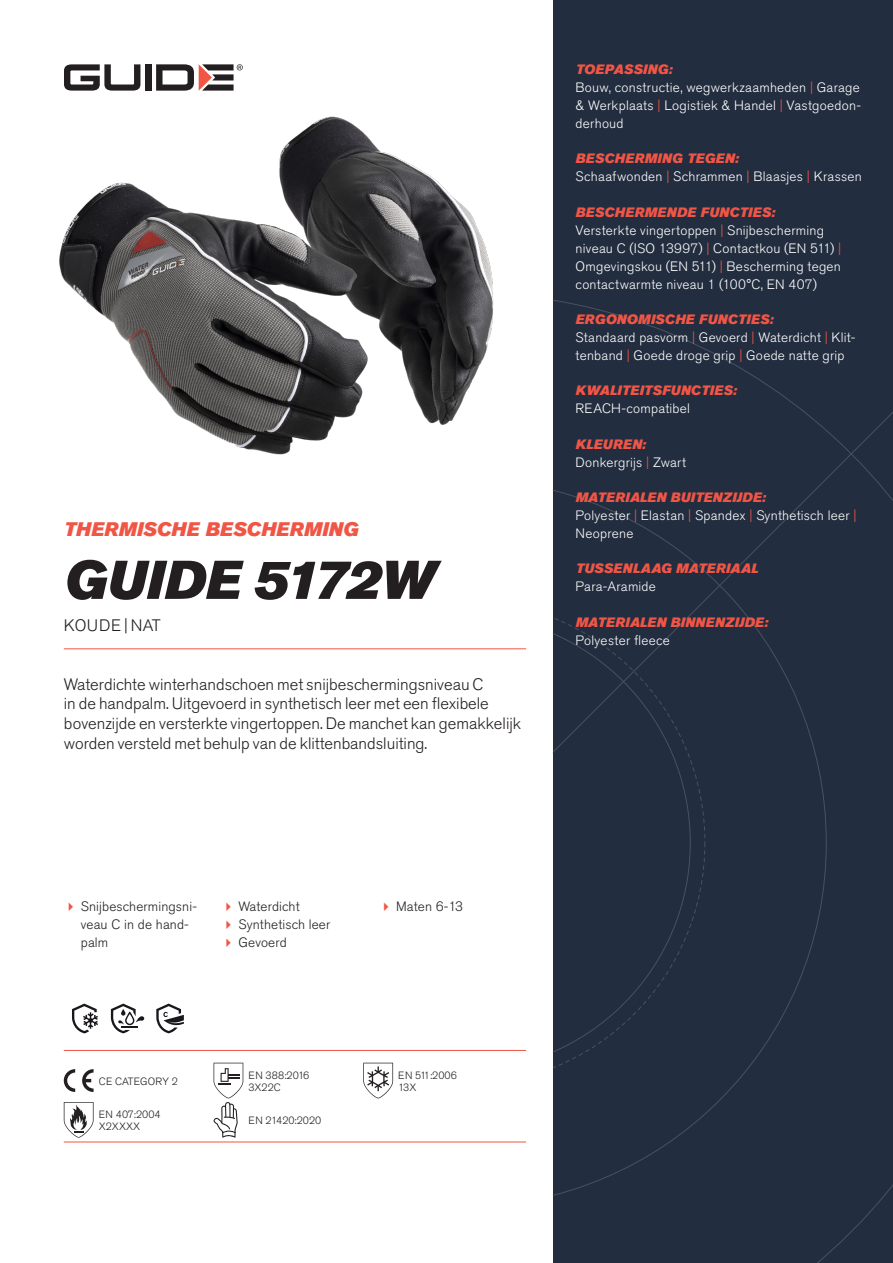
<style>
.page{position:relative;width:893px;height:1263px;background:#fff}
.page>*{position:absolute;margin:0;border:0;box-sizing:border-box;transform-origin:0 0}
.Rubrik{font:italic 54px "Akzidenz Grotesk Pro Super";letter-spacing:-.01em;color:#231f20}
.Överrubrik{font:italic 19.5px "Akzidenz Grotesk Pro Super";letter-spacing:.005em;color:#f05545}
.Ingress{font:300 16.5px/19.8px "Akzidenz Grotesk Pro";color:#231f20}
.Product_-_AltSegment{font:300 16.5px "Akzidenz Grotesk Pro";letter-spacing:.02em;color:#231f20}
.Produkt_-_Brödtext{font:300 13.5px/18px "Akzidenz Grotesk Pro";letter-spacing:.02em;color:#fff}
.Produkt_-_Namn{font:italic 13.5px "Akzidenz Grotesk Pro Super";letter-spacing:.015em;color:#f05545}
.t1{font:300 13.5px/18px "Akzidenz Grotesk Pro";letter-spacing:.01em;color:#231f20}
.t2{font:300 10.5px "Akzidenz Grotesk Pro";color:#231f20}
.s1{color:#f05545}
</style>
<div class="page">
<div style="left:145px;top:64px;width:7px;height:27px;background:#231f20"></div>
<svg style="left:156px;top:64px;width:87px;height:27px"></svg>
<svg style="left:64px;top:64px;width:76px;height:27px"></svg>
<div style="left:553px;top:0;width:340px;height:1263px;background:#222d3f"></div>
<svg style="left:553px;top:300px;width:340px;height:963px"></svg>
<hr style="left:64px;top:1050px;width:462px;height:1px;background:#f05545">
<hr style="left:64px;top:1142px;width:462px;height:1px;background:#f05545">
<svg style="left:72px;top:1003px;width:26px;height:30px"></svg>
<svg style="left:111px;top:1003px;width:33px;height:30px"></svg>
<svg style="left:156px;top:1003px;width:28px;height:30px"></svg>
<svg style="left:64px;top:1069px;width:11px;height:23px"></svg>
<svg style="left:82px;top:1069px;width:12px;height:23px"></svg>
<svg style="left:363px;top:1063px;width:30px;height:35px"></svg>
<svg style="left:64px;top:1102px;width:30px;height:36px"></svg>
<svg style="left:214px;top:1063px;width:29px;height:75px"></svg>
<img style="left:59px;top:116px;width:435px;height:339px">
<hr style="left:64px;top:648px;width:462px;height:1px;background:#f05545">
<p class="Överrubrik" style="left:64px;top:517px;width:296px">THERMISCHE BESCHERMING</p>
<p class="Rubrik" style="left:64px;top:545px;width:373px">GUIDE 5172W</p>
<p class="Product_-_AltSegment" style="left:64px;top:615px;width:98px">KOUDE | NAT</p>
<p class="Ingress" style="left:64px;top:674px;width:459px">Waterdichte winterhandschoen met snijbeschermingsniveau C<br>in de handpalm. Uitgevoerd in synthetisch leer met een flexibele bovenzijde en versterkte vingertoppen. De manchet kan gemakkelijk worden versteld met behulp van de klittenbandsluiting.</p>
<p class="Produkt_-_Namn" style="left:576px;top:60px;width:98px">TOEPASSING:</p>
<p class="Produkt_-_Brödtext" style="left:576px;top:78px;width:287px;text-align:justify">Bouw, constructie, wegwerkzaamheden <span class="s1">|</span> Garage &amp; Werkplaats <span class="s1">|</span> Logistiek &amp; Handel <span class="s1">|</span> Vastgoedon&shy;derhoud</p>
<p class="Produkt_-_Namn" style="left:576px;top:150px;width:165px">BESCHERMING TEGEN:</p>
<p class="Produkt_-_Brödtext" style="left:576px;top:168px;width:288px">Schaafwonden <span class="s1">|</span> Schrammen <span class="s1">|</span> Blaasjes <span class="s1">|</span> Krassen</p>
<p class="Produkt_-_Namn" style="left:576px;top:203px;width:201px">BESCHERMENDE FUNCTIES:</p>
<p class="Produkt_-_Brödtext" style="left:576px;top:221px;width:267px">Versterkte vingertoppen <span class="s1">|</span> Snijbescherming niveau C (ISO 13997) <span class="s1">|</span> Contactkou (EN 511) <span class="s1">| </span>Omgevingskou (EN 511) <span class="s1">|</span> Bescherming tegen contactwarmte niveau 1 (100°C, EN 407)</p>
<p class="Produkt_-_Namn" style="left:576px;top:310px;width:199px">ERGONOMISCHE FUNCTIES:</p>
<p class="Produkt_-_Brödtext" style="left:576px;top:328px;width:281px">Standaard pasvorm <span class="s1">|</span> Gevoerd <span class="s1">|</span> Waterdicht <span class="s1">|</span> Klit&shy;tenband <span class="s1">|</span> Goede droge grip <span class="s1">|</span> Goede natte grip</p>
<p class="Produkt_-_Namn" style="left:576px;top:382px;width:163px">KWALITEITSFUNCTIES:</p>
<p class="Produkt_-_Brödtext" style="left:576px;top:400px;width:116px">REACH-compatibel</p>
<p class="Produkt_-_Namn" style="left:576px;top:435px;width:72px">KLEUREN:</p>
<p class="Produkt_-_Brödtext" style="left:576px;top:453px;width:112px">Donkergrijs <span class="s1">|</span> Zwart</p>
<p class="Produkt_-_Namn" style="left:576px;top:488px;width:192px">MATERIALEN BUITENZIJDE:</p>
<p class="Produkt_-_Brödtext" style="left:576px;top:506px;width:282px">Polyester <span class="s1">|</span> Elastan <span class="s1">|</span> Spandex <span class="s1">|</span> Synthetisch leer <span class="s1">|<br></span>Neoprene</p>
<p class="Produkt_-_Namn" style="left:576px;top:560px;width:185px">TUSSENLAAG MATERIAAL</p>
<p class="Produkt_-_Brödtext" style="left:576px;top:578px;width:82px">Para-Aramide</p>
<p class="Produkt_-_Namn" style="left:576px;top:613px;width:194px">MATERIALEN BINNENZIJDE:</p>
<p class="Produkt_-_Brödtext" style="left:576px;top:631px;width:96px">Polyester fleece</p>
<p class="t1" style="left:81px;top:897px;width:118px">Snijbeschermingsni&shy;veau C in de hand&shy;palm</p>
<p class="t1" style="left:238px;top:897px;width:63px">Waterdicht</p>
<p class="t1" style="left:238px;top:915px;width:93px">Synthetisch leer</p>
<p class="t1" style="left:238px;top:933px;width:50px">Gevoerd</p>
<p class="t2" style="left:99px;top:1074px;width:81px">CE CATEGORY 2</p>
<p class="t2" style="left:99px;top:1107px;width:63px">EN 407:2004</p>
<p class="t2" style="left:99px;top:1119px;width:43px">X2XXXX</p>
<p class="t2" style="left:248px;top:1068px;width:62px">EN 388:2016</p>
<p class="t2" style="left:248px;top:1080px;width:34px">3X22C</p>
<p class="t2" style="left:248px;top:1113px;width:74px">EN 21420:2020</p>
<p class="t1" style="left:396px;top:897px;width:69px">Maten 6-13</p>
<p class="t2" style="left:398px;top:1068px;width:60px">EN 511:2006</p>
<p class="t2" style="left:398px;top:1080px;width:20px">13X</p>
</div>
